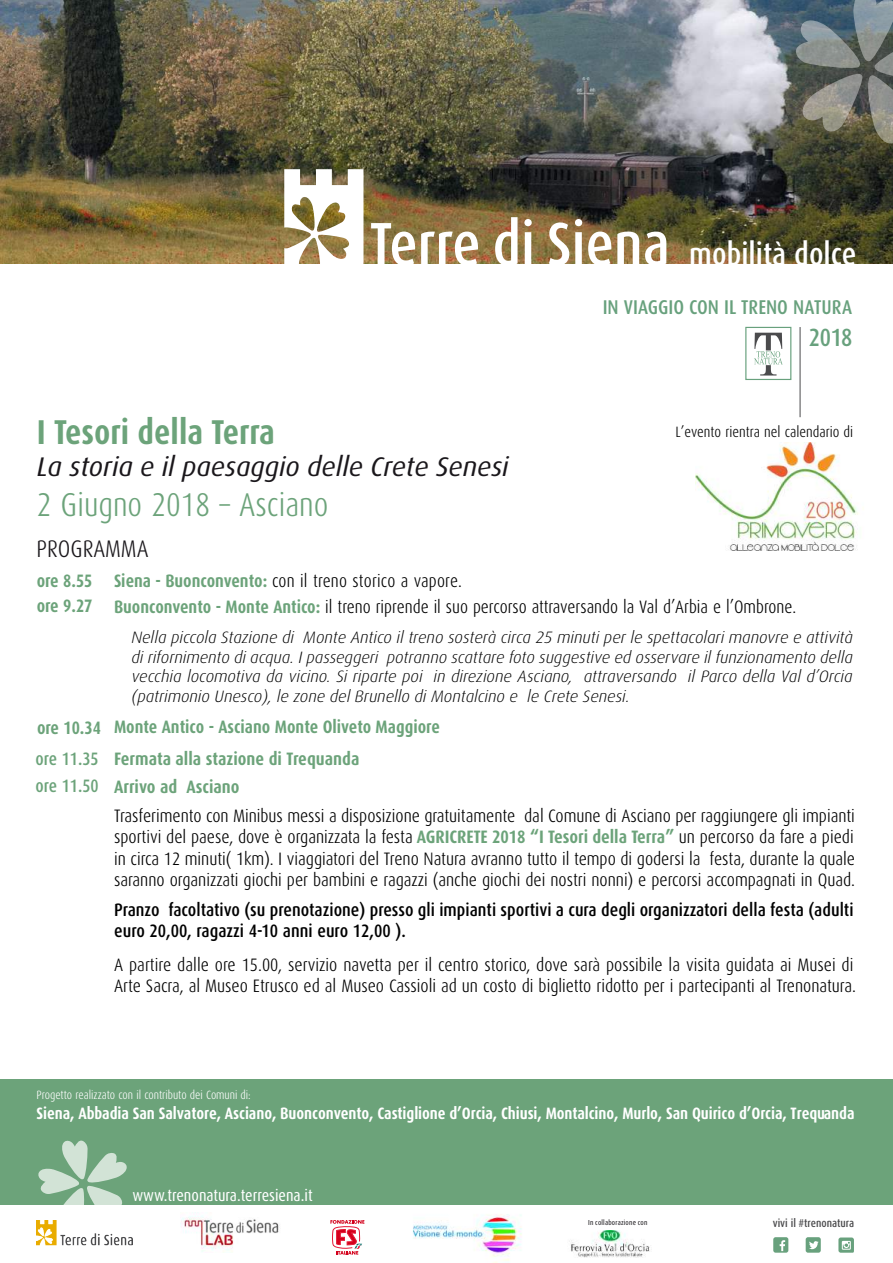
<style>
.page{position:relative;width:893px;height:1263px;background:#fff}
.page>*{position:absolute;margin:0;border:0;box-sizing:border-box;transform-origin:0 0}
.t1{font:700 34.5px "Dax Condensed";color:#6ca37a}
.t2{font:300 33px "Dax Condensed";color:#6ca37a}
.t3{font:500 31.5px "Dax Condensed";color:#fff}
.t4{font:italic 27px "Dax";color:#1a171b}
.t5{font:500 24.9px "Dax Condensed";color:#68a17d}
.t6{font:300 24px "Dax Condensed";color:#1a171b}
.t7{font:500 19.95px "Dax Condensed";color:#68a17d}
.t8{font:300 18px/21.6px "Dax Condensed";color:#000}
.t9{font:500 18px/21.6px "Dax Condensed";color:#000}
.t10{font:700 18px/25.2px "Dax Condensed";color:#6ca37a}
.t11{font:500 18px/27.6px "Dax Condensed";color:#6ca37a}
.t12{font:italic 300 16.5px/19.8px "Dax";color:#000;text-align:justify}
.t13{font:700 16.5px "Dax Condensed";letter-spacing:-.005em;color:#fff}
.t14{font:16.5px "Dax Condensed";color:#fff}
.t15{font:300 15px "Dax Condensed";color:#000}
.t16{font:300 12px "Dax Condensed";letter-spacing:-.005em;color:#fff}
.t17{font:500 11.4px "Dax Condensed";color:#4b4b4d}
.t18{font:7.35px "Dax Condensed";letter-spacing:.03em;color:#1a171b}
.s1{font-size:61.05px}
.s2{font-weight:700;color:#6ca37a}
</style>
<div class="page">
<img style="left:0;top:0;width:893px;height:264px">
<div style="left:0;top:1079px;width:893px;height:126px;background:#6ca37a"></div>
<svg style="left:284px;top:169px;width:79px;height:95px"></svg>
<svg style="left:795px;top:0;width:98px;height:144px;background:#6f7571"></svg>
<img style="left:412px;top:1214px;width:110px;height:49px">
<img style="left:569px;top:1230px;width:81px;height:27px">
<svg style="left:330px;top:1220px;width:34px;height:34px"></svg>
<svg style="left:38px;top:1140px;width:89px;height:65px"></svg>
<hr style="left:800px;top:327px;width:1px;height:90px;background:#4b4b4d">
<svg style="left:754px;top:333px;width:29px;height:42px"></svg>
<div style="left:745px;top:327px;width:46px;height:53px;border:1px solid #68a17d"></div>
<img style="left:37px;top:1220px;width:95px;height:25px">
<img style="left:180px;top:1212px;width:100px;height:40px">
<div style="left:773px;top:1237px;width:15px;height:16px;background:#68a17d;border-radius:2px"></div>
<svg style="left:780px;top:1240px;width:5px;height:11px"></svg>
<svg style="left:838px;top:1237px;width:16px;height:16px"></svg>
<div style="left:806px;top:1237px;width:15px;height:16px;background:#68a17d;border-radius:2px"></div>
<svg style="left:809px;top:1241px;width:10px;height:8px"></svg>
<img style="left:696px;top:442px;width:163px;height:109px">
<h3 class="t3" style="left:370px;top:237px;width:488px"><span class="s1">Terre di Siena</span> mobilità dolce</h3>
<p class="t7" style="left:603px;top:296px;width:251px">IN VIAGGIO CON IL TRENO NATURA</p>
<h1 class="t1" style="left:37px;top:412px;width:240px">I Tesori della Terra</h1>
<h3 class="t4" style="left:37px;top:452px;width:473px">La storia e il paesaggio delle Crete Senesi</h3>
<h2 class="t2" style="left:37px;top:486px;width:293px">2 Giugno 2018 – Asciano</h2>
<h3 class="t6" style="left:37px;top:536px;width:113px">PROGRAMMA</h3>
<h3 class="t5" style="left:809px;top:324px;width:45px">2018</h3>
<p class="t15" style="left:675px;top:424px;width:179px">L’evento rientra nel calendario di</p>
<p class="t10" style="left:37px;top:568px;width:57px">ore 8.55 ore 9.27</p>
<p class="t8" style="left:114px;top:568px;width:684px;line-height:26.1px"><span class="s2">Siena - Buonconvento:</span> con il treno storico a vapore.<br><span class="s2">Buonconvento - Monte Antico:</span> il treno riprende il suo percorso attraversando la Val d’Arbia e l’Ombrone.</p>
<p class="t12" style="left:131px;top:627px;width:723px">Nella piccola Stazione di Monte Antico il treno sosterà circa 25 minuti per le spettacolari manovre e attività di rifornimento di acqua. I passeggeri potranno scattare foto suggestive ed osservare il funzionamento della vecchia locomotiva da vicino. Si riparte poi in direzione Asciano, attraversando il Parco della Val d’Orcia (patrimonio Unesco), le zone del Brunello di Montalcino e le Crete Senesi.</p>
<p class="t10" style="left:37px;top:714px;width:404px">ore 10.34 Monte Antico - Asciano Monte Oliveto Maggiore</p>
<p class="t11" style="left:36px;top:745px;width:65px">ore 11.35 ore 11.50</p>
<p class="t10" style="left:114px;top:745px;width:247px;line-height:27.6px">Fermata alla stazione di Trequanda<br>Arrivo ad Asciano</p>
<p class="t8" style="left:114px;top:805px;width:743px;text-align:justify">Trasferimento con Minibus messi a disposizione gratuitamente dal Comune di Asciano per raggiungere gli impianti sportivi del paese, dove è organizzata la festa <span class="s2">AGRICRETE 2018 “I Tesori della Terra”</span> un percorso da fare a piedi in circa 12 minuti( 1km). I viaggiatori del Treno Natura avranno tutto il tempo di godersi la festa, durante la quale saranno organizzati giochi per bambini e ragazzi (anche giochi dei nostri nonni) e percorsi accompagnati in Quad.</p>
<p class="t9" style="left:114px;top:899px;width:741px">Pranzo facoltativo (su prenotazione) presso gli impianti sportivi a cura degli organizzatori della festa (adulti euro 20,00, ragazzi 4-10 anni euro 12,00 ).</p>
<p class="t8" style="left:114px;top:954px;width:743px">A partire dalle ore 15.00, servizio navetta per il centro storico, dove sarà possibile la visita guidata ai Musei di<br>Arte Sacra, al Museo Etrusco ed al Museo Cassioli ad un costo di biglietto ridotto per i partecipanti al Trenonatura.</p>
<p class="t16" style="left:37px;top:1088px;width:216px">Progetto realizzato con il contributo dei Comuni di:</p>
<p class="t13" style="left:37px;top:1104px;width:819px">Siena, Abbadia San Salvatore, Asciano, Buonconvento, Castiglione d’Orcia, Chiusi, Montalcino, Murlo, San Quirico d’Orcia, Trequanda</p>
<p class="t14" style="left:132px;top:1186px;width:182px">www.trenonatura.terresiena.it</p>
<p class="t18" style="left:588px;top:1219px;width:61px">In collaborazione con</p>
<p class="t17" style="left:773px;top:1216px;width:83px">vivi il #trenonatura</p>
</div>
